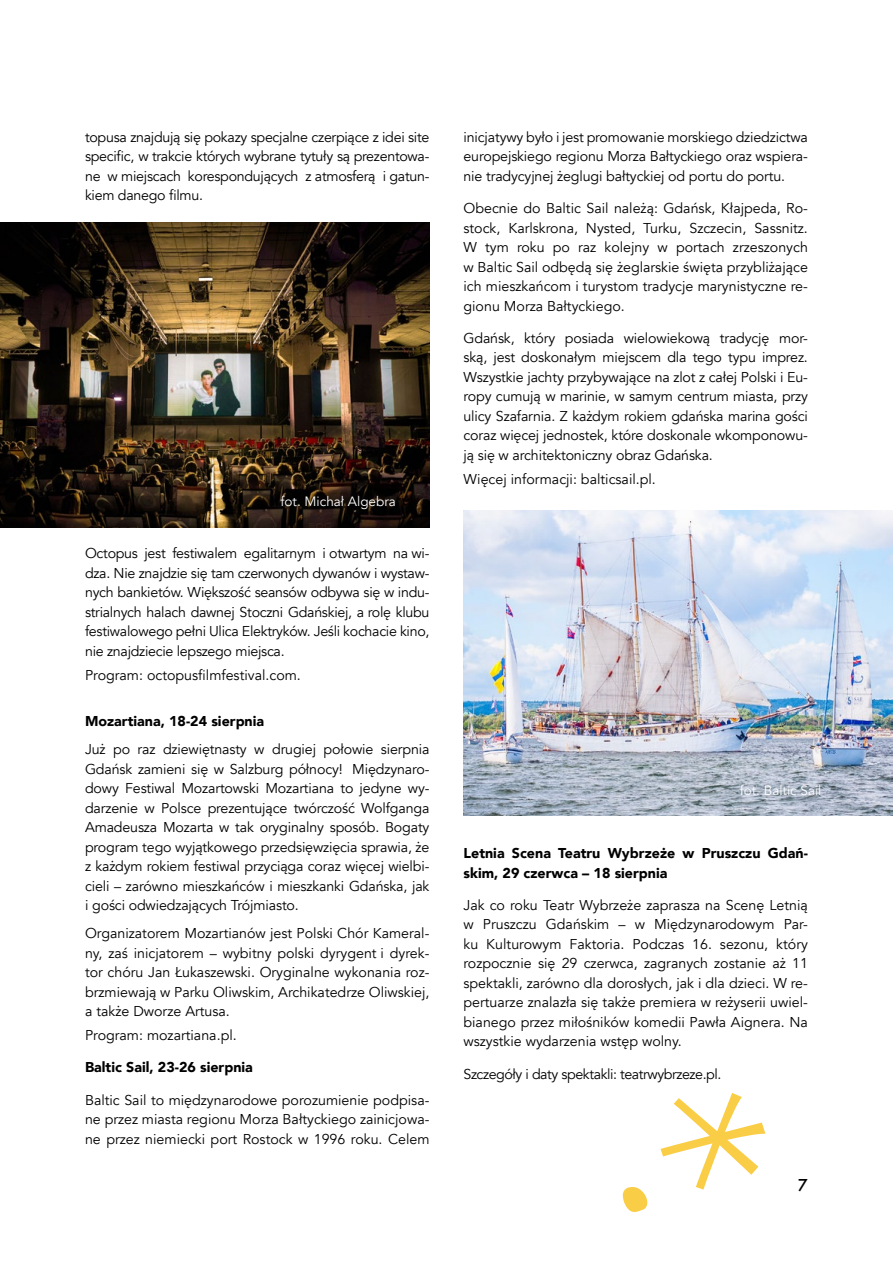
<style>
.page{position:relative;width:893px;height:1263px;background:#fff}
.page>*{position:absolute;margin:0;border:0;box-sizing:border-box;transform-origin:0 0}
.t1{font:500 18px "Futura PT";color:#000}
.t2{font:14.25px/19.5px "Avenir";letter-spacing:-.01em;color:#000;text-align:justify}
.t3{font:900 14.25px/19.5px "Avenir";color:#000}
.t4{font:14.25px "Avenir";letter-spacing:-.03em;color:#000}
.t5{font:13.5px "Avenir";color:#fff}
</style>
<div class="page">
<svg style="left:623px;top:1187px;width:25px;height:25px"></svg>
<svg style="left:661px;top:1093px;width:104px;height:96px"></svg>
<img style="left:0;top:222px;width:429px;height:305px">
<img style="left:463px;top:511px;width:430px;height:305px">
<p class="t2" style="left:85px;top:127px;width:346px">topusa znajdują się pokazy specjalne czerpiące z idei site specific, w trakcie których wybrane tytuły są prezentowa&shy;ne w miejscach korespondujących z atmosferą i gatun&shy;kiem danego filmu.</p>
<p class="t2" style="left:463px;top:127px;width:346px">inicjatywy było i jest promowanie morskiego dziedzictwa europejskiego regionu Morza Bałtyckiego oraz wspiera&shy;nie tradycyjnej żeglugi bałtyckiej od portu do portu.</p>
<p class="t2" style="left:463px;top:199px;width:346px">Obecnie do Baltic Sail należą: Gdańsk, Kłajpeda, Ro&shy;stock, Karlskrona, Nysted, Turku, Szczecin, Sassnitz.<br>W tym roku po raz kolejny w portach zrzeszonych w Baltic Sail odbędą się żeglarskie święta przybliżające ich mieszkańcom i turystom tradycje marynistyczne re&shy;gionu Morza Bałtyckiego.</p>
<p class="t2" style="left:463px;top:328px;width:346px">Gdańsk, który posiada wielowiekową tradycję mor&shy;ską, jest doskonałym miejscem dla tego typu imprez.<br>Wszystkie jachty przybywające na zlot z całej Polski i Eu&shy;ropy cumują w marinie, w samym centrum miasta, przy ulicy Szafarnia. Z każdym rokiem gdańska marina gości coraz więcej jednostek, które doskonale wkomponowu&shy;ją się w architektoniczny obraz Gdańska.</p>
<p class="t2" style="left:463px;top:469px;width:194px">Więcej informacji: balticsail.pl.</p>
<p class="t5" style="left:281px;top:494px;width:117px">fot. Michał Algebra</p>
<p class="t2" style="left:85px;top:544px;width:346px">Octopus jest festiwalem egalitarnym i otwartym na wi&shy;dza. Nie znajdzie się tam czerwonych dywanów i wystaw&shy;nych bankietów. Większość seansów odbywa się w indu&shy;strialnych halach dawnej Stoczni Gdańskiej, a rolę klubu festiwalowego pełni Ulica Elektryków. Jeśli kochacie kino, nie znajdziecie lepszego miejsca.</p>
<p class="t2" style="left:85px;top:665px;width:217px">Program: octopusfilmfestival.com.</p>
<p class="t3" style="left:85px;top:711px;width:181px">Mozartiana, 18-24 sierpnia</p>
<p class="t2" style="left:85px;top:740px;width:346px">Już po raz dziewiętnasty w drugiej połowie sierpnia Gdańsk zamieni się w Salzburg północy! Międzynaro&shy;dowy Festiwal Mozartowski Mozartiana to jedyne wy&shy;darzenie w Polsce prezentujące twórczość Wolfganga Amadeusza Mozarta w tak oryginalny sposób. Bogaty program tego wyjątkowego przedsięwzięcia sprawia, że z każdym rokiem festiwal przyciąga coraz więcej wielbi&shy;cieli – zarówno mieszkańców i mieszkanki Gdańska, jak i gości odwiedzających Trójmiasto.</p>
<p class="t2" style="left:85px;top:924px;width:346px">Organizatorem Mozartianów jest Polski Chór Kameral&shy;ny, zaś inicjatorem – wybitny polski dyrygent i dyrek&shy;tor chóru Jan Łukaszewski. Oryginalne wykonania roz&shy;brzmiewają w Parku Oliwskim, Archikatedrze Oliwskiej, a także Dworze Artusa.</p>
<p class="t2" style="left:85px;top:1026px;width:153px">Program: mozartiana.pl.</p>
<p class="t3" style="left:85px;top:1057px;width:169px">Baltic Sail, 23-26 sierpnia</p>
<p class="t2" style="left:85px;top:1090px;width:346px">Baltic Sail to międzynarodowe porozumienie podpisa&shy;ne przez miasta regionu Morza Bałtyckiego zainicjowa&shy;ne przez niemiecki port Rostock w 1996 roku. Celem</p>
<p class="t5" style="left:740px;top:782px;width:83px">fot. Baltic Sail</p>
<p class="t3" style="left:463px;top:843px;width:346px">Letnia Scena Teatru Wybrzeże w Pruszczu Gdań&shy;skim, 29 czerwca – 18 sierpnia</p>
<p class="t2" style="left:463px;top:895px;width:346px">Jak co roku Teatr Wybrzeże zaprasza na Scenę Letnią w Pruszczu Gdańskim – w Międzynarodowym Par&shy;ku Kulturowym Faktoria. Podczas 16. sezonu, który rozpocznie się 29 czerwca, zagranych zostanie aż 11 spektakli, zarówno dla dorosłych, jak i dla dzieci. W re&shy;pertuarze znalazła się także premiera w reżyserii uwiel&shy;bianego przez miłośników komedii Pawła Aignera. Na wszystkie wydarzenia wstęp wolny.</p>
<p class="t4" style="left:463px;top:1065px;width:259px">Szczegóły i daty spektakli: teatrwybrzeze.pl.</p>
<p class="t1" style="left:798px;top:1174px;width:12px">7</p>
</div>
